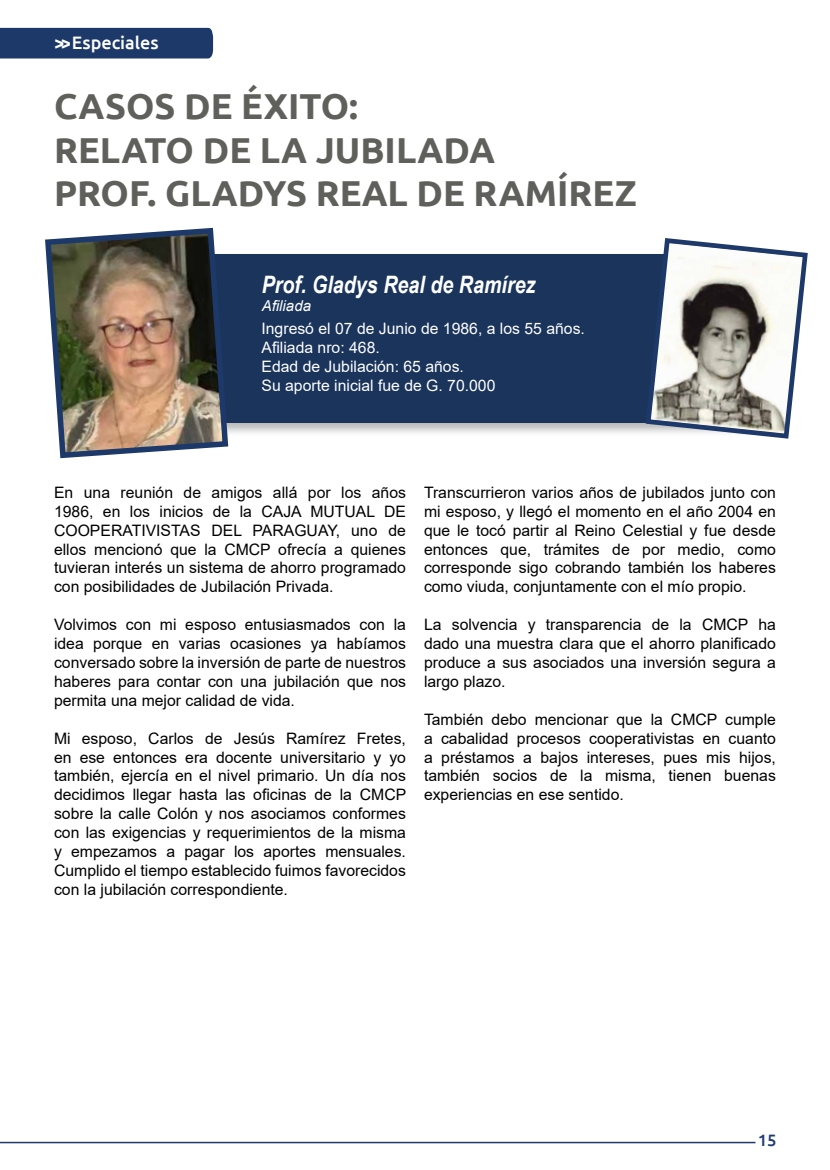
<style>
.page{position:relative;width:830px;height:1170px;background:#fff}
.page>*{position:absolute;margin:0;border:0;box-sizing:border-box;transform-origin:0 0}
.t1{font:700 36px/43.2px "Ubuntu";color:#5f605b}
.t2{font:italic 700 24px "Arial Narrow";color:#fff}
.t3{font:500 18px "Ubuntu";color:#fff}
.t4{font:500 16.5px "Ubuntu";color:#1f3973}
.t5{font:15.75px/18.9px "Arial";color:#000;text-align:justify}
.t6{font:15.75px/18.9px "Arial";color:#fff}
.t7{font:italic 15px "Arial";color:#fff}
</style>
<div class="page">
<hr style="left:0;top:1141px;width:755px;height:2px;background:#1f3973">
<div style="left:195px;top:252px;width:594px;height:185px;background:#000;opacity:.28"></div>
<div style="left:197px;top:254px;width:578px;height:168px;background:#1a345c"></div>
<img style="left:45px;top:227px;width:186px;height:232px">
<div style="left:0;top:28px;width:213px;height:30px;background:#1c3969"></div>
<svg style="left:642px;top:238px;width:166px;height:201px"></svg>
<p class="t3" style="left:54px;top:31px;width:106px">&gt;&gt; Especiales</p>
<h1 class="t1" style="left:54px;top:84px;width:584px">CASOS DE ÉXITO:<br>RELATO DE LA JUBILADA<br>PROF. GLADYS REAL DE RAMÍREZ</h1>
<h2 class="t2" style="left:262px;top:266px;width:275px">Prof. Gladys Real de Ramírez</h2>
<p class="t7" style="left:262px;top:295px;width:51px">Afiliada</p>
<p class="t6" style="left:261px;top:319px;width:325px">Ingresó el 07 de Junio de 1986, a los 55 años.<br>Afiliada nro: 468.<br>Edad de Jubilación: 65 años.<br>Su aporte inicial fue de G. 70.000</p>
<p class="t5" style="left:54px;top:482px;width:353px">En una reunión de amigos allá por los años 1986, en los inicios de la CAJA MUTUAL DE COOPERATIVISTAS DEL PARAGUAY, uno de ellos mencionó que la CMCP ofrecía a quienes tuvieran interés un sistema de ahorro programado con posibilidades de Jubilación Privada.</p>
<p class="t5" style="left:54px;top:615px;width:353px">Volvimos con mi esposo entusiasmados con la idea porque en varias ocasiones ya habíamos conversado sobre la inversión de parte de nuestros haberes para contar con una jubilación que nos permita una mejor calidad de vida.</p>
<p class="t5" style="left:54px;top:728px;width:353px">Mi esposo, Carlos de Jesús Ramírez Fretes, en ese entonces era docente universitario y yo también, ejercía en el nivel primario. Un día nos decidimos llegar hasta las oficinas de la CMCP sobre la calle Colón y nos asociamos conformes con las exigencias y requerimientos de la misma y empezamos a pagar los aportes mensuales.<br>Cumplido el tiempo establecido fuimos favorecidos con la jubilación correspondiente.</p>
<p class="t5" style="left:424px;top:482px;width:353px">Transcurrieron varios años de jubilados junto con mi esposo, y llegó el momento en el año 2004 en que le tocó partir al Reino Celestial y fue desde entonces que, trámites de por medio, como corresponde sigo cobrando también los haberes como viuda, conjuntamente con el mío propio.</p>
<p class="t5" style="left:424px;top:615px;width:353px">La solvencia y transparencia de la CMCP ha dado una muestra clara que el ahorro planificado produce a sus asociados una inversión segura a largo plazo.</p>
<p class="t5" style="left:424px;top:709px;width:353px">También debo mencionar que la CMCP cumple a cabalidad procesos cooperativistas en cuanto a préstamos a bajos intereses, pues mis hijos, también socios de la misma, tienen buenas experiencias en ese sentido.</p>
<p class="t4" style="left:757px;top:1129px;width:20px">15</p>
</div>
